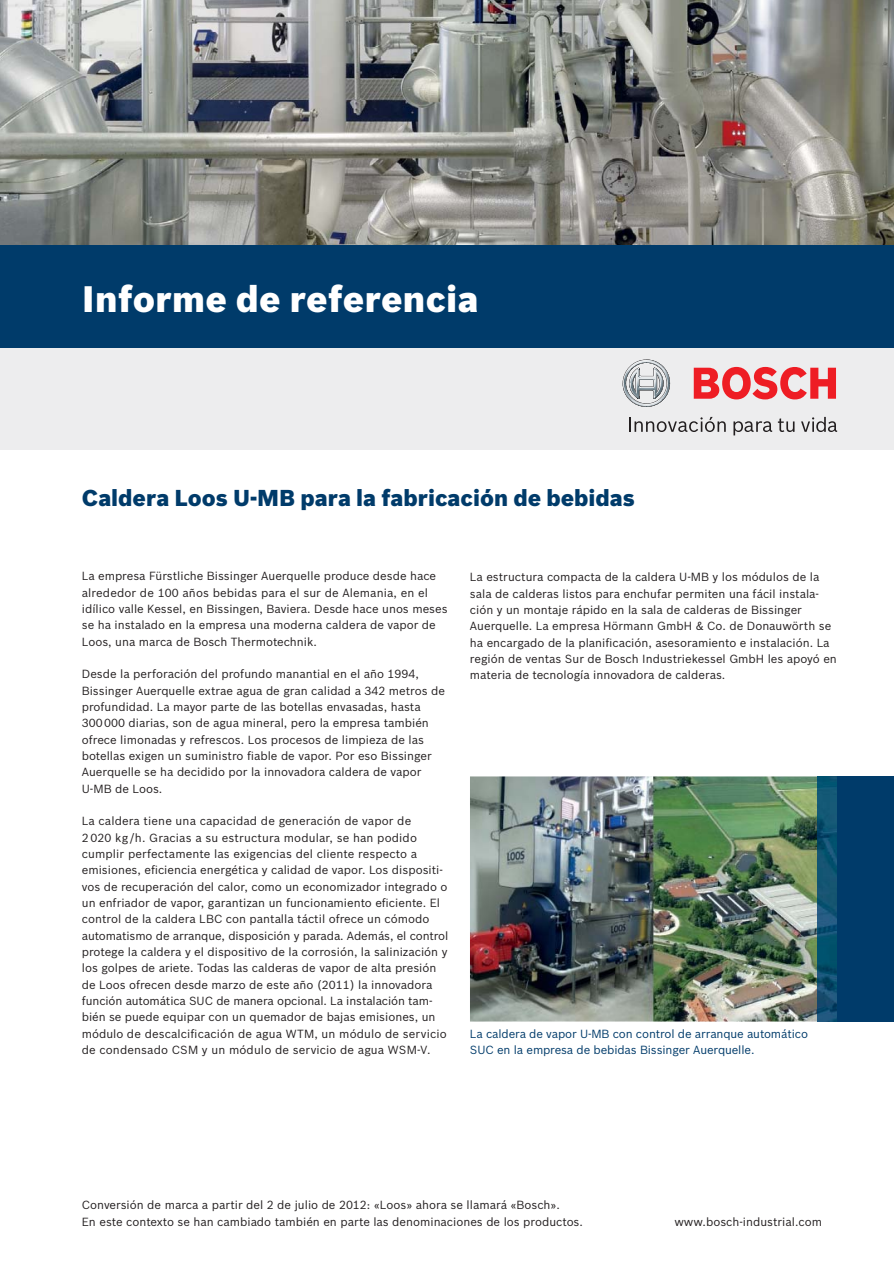
<style>
.page{position:relative;width:894px;height:1264px;background:#fff}
.page>*{position:absolute;margin:0;border:0;box-sizing:border-box;transform-origin:0 0}
.t1{font:900 36px "Bosch Sans";letter-spacing:.01em;color:#fff}
.t2{font:900 22.5px "Bosch Sans";color:#003b6a}
.t3{font:11.55px/16.4px "Bosch Sans";color:#231f20}
.t4{font:11.55px/16.4px "Bosch Sans";letter-spacing:-.01em;color:#003b6a}
</style>
<div class="page">
<img style="left:0;top:0;width:893px;height:245px">
<div style="left:0;top:347px;width:893px;height:102px;background:#ededee"></div>
<svg style="left:622px;top:359px;width:47px;height:48px"></svg>
<svg style="left:693px;top:367px;width:142px;height:32px"></svg>
<svg style="left:629px;top:417px;width:96px;height:15px"></svg>
<svg style="left:733px;top:421px;width:38px;height:14px"></svg>
<svg style="left:777px;top:418px;width:17px;height:14px"></svg>
<svg style="left:801px;top:417px;width:35px;height:15px"></svg>
<div style="left:0;top:245px;width:893px;height:102px;background:#003b6a"></div>
<img style="left:470px;top:776px;width:346px;height:245px">
<img style="left:816px;top:776px;width:21px;height:245px">
<div style="left:837px;top:776px;width:56px;height:245px;background:#003b6a"></div>
<h1 class="t1" style="left:82px;top:283px;width:398px">Informe de referencia</h1>
<h2 class="t2" style="left:82px;top:488px;width:554px">Caldera Loos U-MB para la fabricación de bebidas</h2>
<p class="t3" style="left:82px;top:568px;width:367px">La empresa Fürstliche Bissinger Auerquelle produce desde hace alrededor de 100 años bebidas para el sur de Alemania, en el idílico valle Kessel, en Bissingen, Baviera. Desde hace unos meses se ha instalado en la empresa una moderna caldera de vapor de Loos, una marca de Bosch Thermotechnik.</p>
<p class="t3" style="left:82px;top:666px;width:364px">Desde la perforación del profundo manantial en el año 1994, Bissinger Auerquelle extrae agua de gran calidad a 342 metros de profundidad. La mayor parte de las botellas envasadas, hasta<br>300 000 diarias, son de agua mineral, pero la empresa también ofrece limonadas y refrescos. Los procesos de limpieza de las botellas exigen un suministro fiable de vapor. Por eso Bissinger Auerquelle se ha decidido por la innovadora caldera de vapor U-MB de Loos.</p>
<p class="t3" style="left:82px;top:813px;width:368px">La caldera tiene una capacidad de generación de vapor de<br>2 020 kg /h. Gracias a su estructura modular, se han podido cumplir perfectamente las exigencias del cliente respecto a emisiones, eficiencia energética y calidad de vapor. Los dispositi&shy;vos de recuperación del calor, como un economizador integrado o un enfriador de vapor, garantizan un funcionamiento eficiente. El control de la caldera LBC con pantalla táctil ofrece un cómodo automatismo de arranque, disposición y parada. Además, el control protege la caldera y el dispositivo de la corrosión, la salinización y los golpes de ariete. Todas las calderas de vapor de alta presión de Loos ofrecen desde marzo de este año (2011) la innovadora función automática SUC de manera opcional. La instalación tam&shy;bién se puede equipar con un quemador de bajas emisiones, un módulo de descalcificación de agua WTM, un módulo de servicio de condensado CSM y un módulo de servicio de agua WSM-V.</p>
<p class="t3" style="left:470px;top:569px;width:368px">La estructura compacta de la caldera U-MB y los módulos de la sala de calderas listos para enchufar permiten una fácil instala&shy;ción y un montaje rápido en la sala de calderas de Bissinger Auerquelle. La empresa Hörmann GmbH &amp; Co. de Donauwörth se ha encargado de la planificación, asesoramiento e instalación. La región de ventas Sur de Bosch Industriekessel GmbH les apoyó en materia de tecnología innovadora de calderas.</p>
<p class="t4" style="left:470px;top:1025px;width:339px">La caldera de vapor U-MB con control de arranque automático<br>SUC en la empresa de bebidas Bissinger Auerquelle.</p>
<p class="t3" style="left:82px;top:1197px;width:502px">Conversión de marca a partir del 2 de julio de 2012: «Loos» ahora se llamará «Bosch».<br>En este contexto se han cambiado también en parte las denominaciones de los productos.</p>
<p class="t3" style="left:674px;top:1213px;width:149px">www.bosch-industrial.com</p>
</div>
